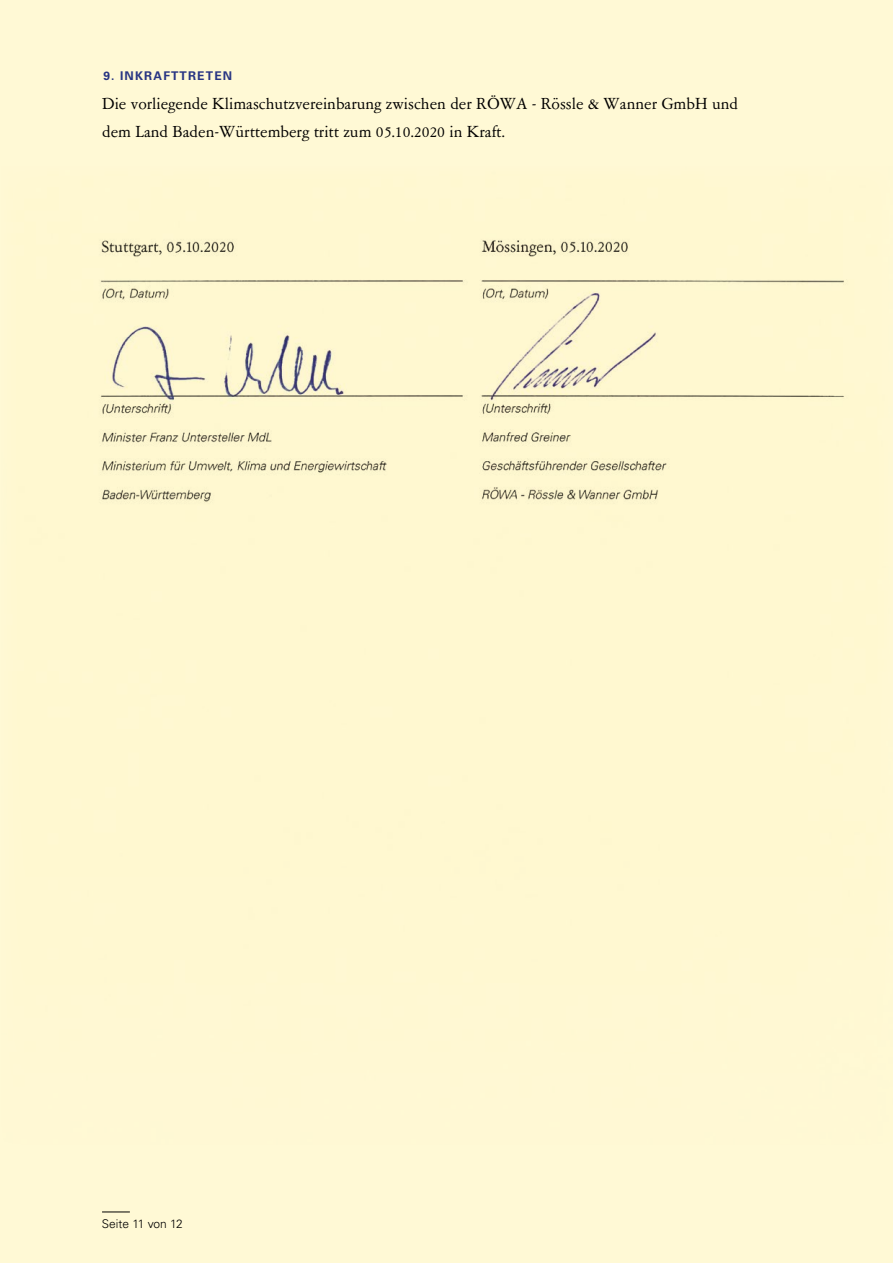
<style>
.page{position:relative;width:893px;height:1263px;background:#fff9d5}
.page>*{position:absolute;margin:0;border:0;box-sizing:border-box;transform-origin:0 0}
.P_Fließtext{font:18px/28.8px "Garamont Amst SB";color:#000}
.t1{font:700 12px "Univers LT Pro 65";letter-spacing:.1em;color:#283583}
.t2{font:300 12px "Univers LT Pro 45";color:#000}
</style>
<div class="page">
<svg style="left:102px;top:1211px;width:28px;height:1px"></svg>
<img style="left:100px;top:239px;width:744px;height:264px">
<h2 class="t1" style="left:103px;top:68px;width:130px">9. INKRAFTTRETEN</h2>
<p class="P_Fließtext" style="left:102px;top:90px;width:637px">Die vorliegende Klimaschutzvereinbarung zwischen der RÖWA - Rössle &amp; Wanner GmbH und dem Land -Baden-Württemberg tritt zum 05.10.2020 in Kraft.</p>
<p class="t2" style="left:102px;top:1216px;width:83px">Seite 11 von 12</p>
</div>
